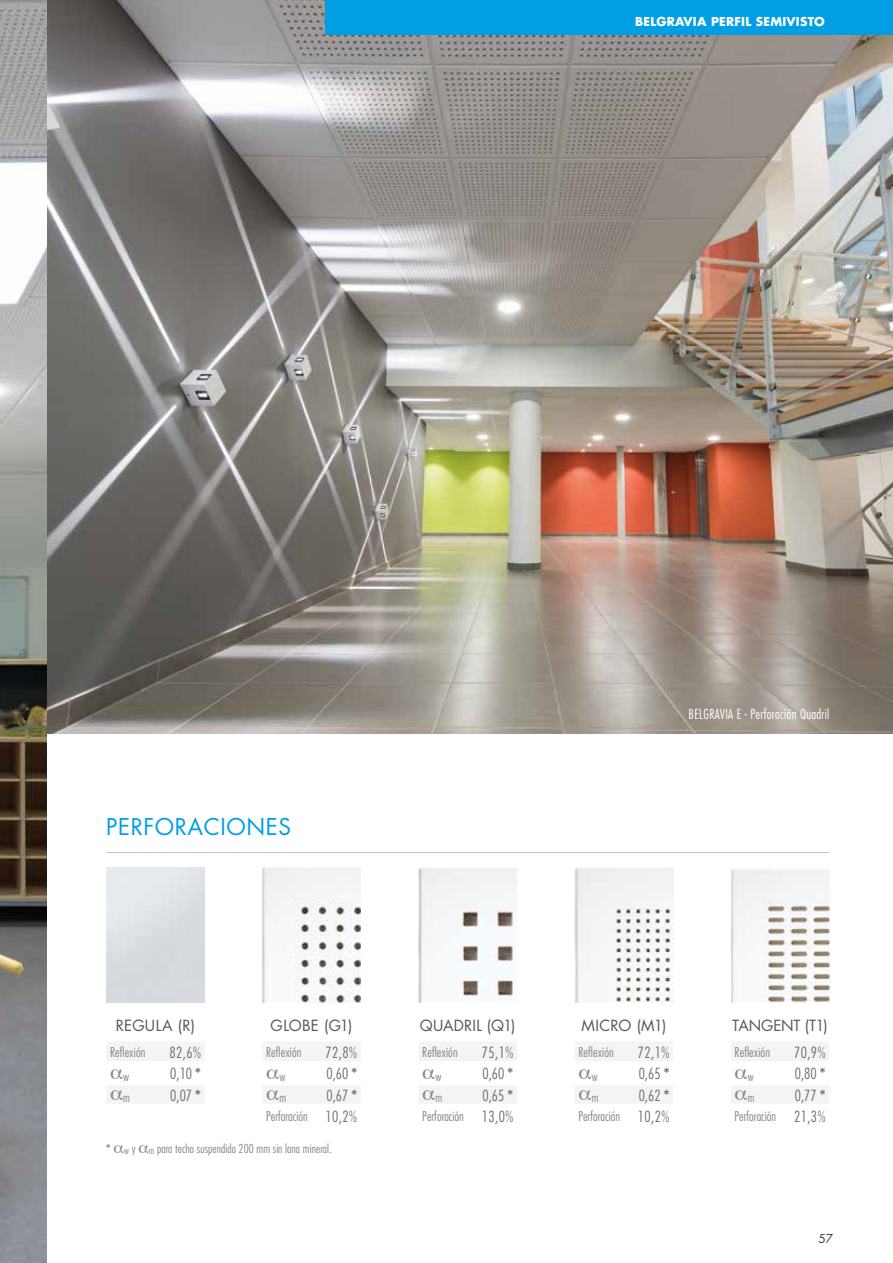
<style>
.page{position:relative;width:893px;height:1263px;background:#fff}
.page>*{position:absolute;margin:0;border:0;box-sizing:border-box;transform-origin:0 0}
.t1{font:22.5px "Futura Std";letter-spacing:.025em;color:#009fe3}
.t2{font:300 condensed 15px "Futura Std";color:#706f6f}
.t3{font:15px "Futura Std";letter-spacing:.01em;color:#575756}
.t4{font:15px "Futura Std";letter-spacing:-.01em;color:#575756}
.t5{font:300 condensed 13.5px "Futura Std";letter-spacing:.025em;color:#fff}
.t6{font:300 condensed 13.2px "Futura Std";color:#878787}
.t7{font:300 condensed 12px "Futura Std";letter-spacing:.01em;color:#878787}
.t8{font:700 12px "Futura Std";letter-spacing:.02em;color:#fff}
.t9{font:12px "Futura Std";color:#3c3c3b}
.s1{font-weight:700}
.s2{font-size:15px;color:#706f6f}
</style>
<div class="page">
<img style="left:47px;top:0;width:846px;height:733px">
<img style="left:0;top:0;width:47px;height:1263px">
<hr style="left:106px;top:852px;width:723px;height:1px;background:#c6c6c6">
<img style="left:262px;top:867px;width:99px;height:135px">
<img style="left:419px;top:867px;width:98px;height:135px">
<img style="left:575px;top:867px;width:98px;height:135px">
<img style="left:731px;top:869px;width:98px;height:133px">
<div style="left:326px;top:0;width:567px;height:34px;background:#009fe3"></div>
<svg style="left:263px;top:1042px;width:97px;height:61px"></svg>
<svg style="left:419px;top:1042px;width:98px;height:61px"></svg>
<svg style="left:575px;top:1042px;width:98px;height:61px"></svg>
<svg style="left:731px;top:1042px;width:98px;height:61px"></svg>
<svg style="left:107px;top:1042px;width:97px;height:61px"></svg>
<p class="t8" style="left:635px;top:13px;width:191px">BELGRAVIA PERFIL SEMIVISTO</p>
<h1 class="t1" style="left:106px;top:812px;width:186px">PERFORACIONES</h1>
<p class="t5" style="left:689px;top:706px;width:142px">BELGRAVIA E - Perforación Quadril</p>
<p class="t3" style="left:116px;top:1016px;width:81px">REGULA (R)</p>
<p class="t6" style="left:110px;top:1045px;width:37px">Reflexión</p>
<p class="t2" style="left:169px;top:1044px;width:33px">82,6%</p>
<p class="t7" style="left:123px;top:1070px;width:8px">w</p>
<p class="t2" style="left:170px;top:1065px;width:32px">0,10 <span class="s1">*</span></p>
<p class="t7" style="left:123px;top:1091px;width:8px">m</p>
<p class="t2" style="left:170px;top:1086px;width:32px">0,07 <span class="s1">*</span></p>
<p class="t3" style="left:271px;top:1016px;width:83px">GLOBE (G1)</p>
<p class="t6" style="left:266px;top:1045px;width:37px">Reflexión</p>
<p class="t2" style="left:326px;top:1044px;width:33px">72,8%</p>
<p class="t7" style="left:279px;top:1070px;width:8px">w</p>
<p class="t2" style="left:326px;top:1065px;width:32px">0,60 <span class="s1">*</span></p>
<p class="t7" style="left:279px;top:1091px;width:8px">m</p>
<p class="t2" style="left:326px;top:1086px;width:32px">0,67 <span class="s1">*</span></p>
<p class="t6" style="left:266px;top:1108px;width:92px">Perforación <span class="s2">10,2%</span></p>
<p class="t7" style="left:106px;top:1142px;width:227px"><span class="s1">*</span> <sub>w</sub> y <sub>m</sub> para techo suspendido 200 mm sin lana mineral.</p>
<p class="t3" style="left:420px;top:1016px;width:97px">QUADRIL (Q1)</p>
<p class="t6" style="left:422px;top:1045px;width:37px">Reflexión</p>
<p class="t2" style="left:482px;top:1044px;width:33px">75,1%</p>
<p class="t7" style="left:435px;top:1070px;width:8px">w</p>
<p class="t2" style="left:483px;top:1065px;width:32px">0,60 <span class="s1">*</span></p>
<p class="t7" style="left:435px;top:1091px;width:8px">m</p>
<p class="t2" style="left:483px;top:1086px;width:32px">0,65 <span class="s1">*</span></p>
<p class="t6" style="left:422px;top:1108px;width:92px">Perforación <span class="s2">13,0%</span></p>
<p class="t3" style="left:581px;top:1016px;width:86px">MICRO (M1)</p>
<p class="t6" style="left:578px;top:1045px;width:37px">Reflexión</p>
<p class="t2" style="left:638px;top:1044px;width:33px">72,1%</p>
<p class="t7" style="left:592px;top:1070px;width:8px">w</p>
<p class="t2" style="left:639px;top:1065px;width:32px">0,65 <span class="s1">*</span></p>
<p class="t7" style="left:592px;top:1091px;width:8px">m</p>
<p class="t2" style="left:639px;top:1086px;width:32px">0,62 <span class="s1">*</span></p>
<p class="t6" style="left:578px;top:1108px;width:92px">Perforación <span class="s2">10,2%</span></p>
<p class="t4" style="left:732px;top:1016px;width:97px">TANGENT (T1)</p>
<p class="t6" style="left:735px;top:1045px;width:37px">Reflexión</p>
<p class="t2" style="left:794px;top:1044px;width:33px">70,9%</p>
<p class="t7" style="left:748px;top:1070px;width:8px">w</p>
<p class="t2" style="left:795px;top:1065px;width:32px">0,80 <span class="s1">*</span></p>
<p class="t7" style="left:748px;top:1091px;width:8px">m</p>
<p class="t2" style="left:795px;top:1086px;width:32px">0,77 <span class="s1">*</span></p>
<p class="t6" style="left:735px;top:1108px;width:92px">Perforación <span class="s2">21,3%</span></p>
<p class="t9" style="left:819px;top:1231px;width:16px">57</p>
</div>
